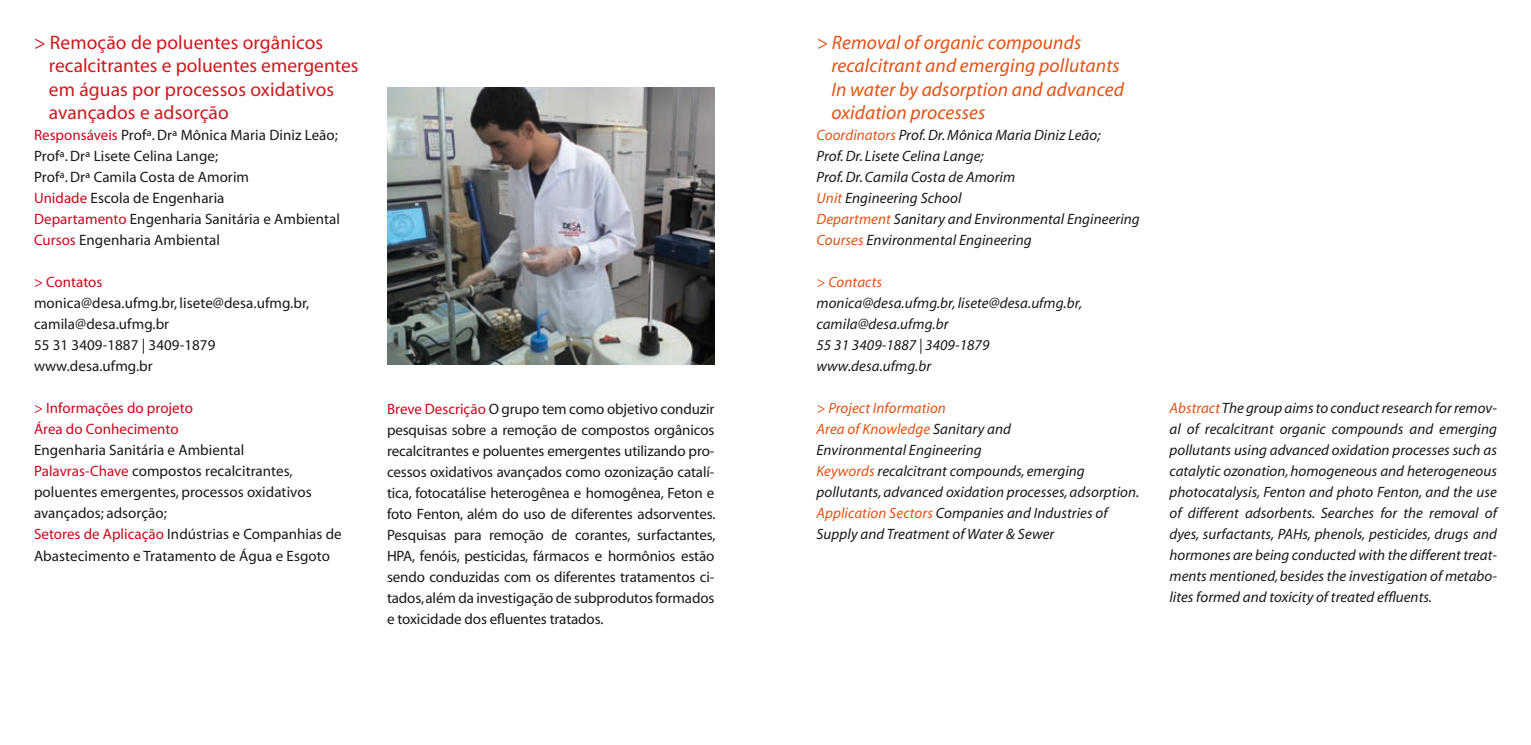
<style>
.page{position:relative;width:1531px;height:745px;background:#fff}
.page>*{position:absolute;margin:0;border:0;box-sizing:border-box;transform-origin:0 0}
.t1{font:19.5px/23.4px "Myriad";letter-spacing:.005em;color:#cd1a1f}
.t2{font:italic 19.5px/23.4px "Myriad";letter-spacing:.005em;color:#e75113}
.t3{font:italic 15px/21px "Myriad";letter-spacing:.005em;color:#1a171c}
.t4{font:15px/21px "Myriad";letter-spacing:.005em;color:#1a171c}
.t5{font:15px/21px "Myriad";color:#cd071e}
.t6{font:italic 15px "Myriad";letter-spacing:.005em;color:#e75113}
.s1{color:#cd071e}
.s2{color:#e75113}
</style>
<div class="page">
<img style="left:387px;top:87px;width:327px;height:277px">
<h1 class="t1" style="left:49px;top:31px;width:311px;text-indent:-15px">&gt; Remoção de poluentes orgânicos recalcitrantes e poluentes emergentes em águas por processos oxidativos avançados e adsorção</h1>
<p class="t4" style="left:34px;top:125px;width:308px"><span class="s1">Responsáveis</span> Profª. Drª Mônica Maria Diniz Leão; Profª. Drª Lisete Celina Lange;<br>Profª. Drª Camila Costa de Amorim<br><span class="s1">Unidade</span> Escola de Engenharia<br><span class="s1">Departamento</span> Engenharia Sanitária e Ambiental <span class="s1">Cursos</span> Engenharia Ambiental</p>
<p class="t5" style="left:34px;top:272px;width:70px">&gt; Contatos</p>
<p class="t4" style="left:34px;top:293px;width:277px">monica@desa.ufmg.br, lisete@desa.ufmg.br, camila@desa.ufmg.br<br>55 31 3409-1887 | 3409-1879 www.desa.ufmg.br</p>
<p class="t5" style="left:34px;top:398px;width:160px">&gt; Informações do projeto<br>Área do Conhecimento</p>
<p class="t4" style="left:34px;top:440px;width:309px">Engenharia Sanitária e Ambiental <span class="s1">Palavras-Chave</span> compostos recalcitrantes, poluentes emergentes, processos oxidativos avançados; adsorção;<br><span class="s1">Setores de Aplicação</span> Indústrias e Companhias de Abastecimento e Tratamento de Água e Esgoto</p>
<p class="t4" style="left:387px;top:399px;width:330px;text-align:justify"><span class="s1">Breve Descrição</span> O grupo tem como objetivo conduzir pesquisas sobre a remoção de compostos orgânicos recalcitrantes e poluentes emergentes utilizando pro&shy;cessos oxidativos avançados como ozonização catalí&shy;tica, fotocatálise heterogênea e homogênea, Feton e foto Fenton, além do uso de diferentes adsorventes.<br>Pesquisas para remoção de corantes, surfactantes, HPA, fenóis, pesticidas, fármacos e hormônios estão sendo conduzidas com os diferentes tratamentos ci&shy;tados, além da investigação de subprodutos formados e toxicidade dos efluentes tratados.</p>
<h1 class="t2" style="left:831px;top:31px;width:294px;text-indent:-15px">&gt; Removal of organic compounds recalcitrant and emerging pollutants<br>In water by adsorption and advanced oxidation processes</h1>
<p class="t3" style="left:816px;top:125px;width:325px"><span class="s2">Coordinators</span> Prof. Dr. Mônica Maria Diniz Leão;<br>Prof. Dr. Lisete Celina Lange;<br>Prof. Dr. Camila Costa de Amorim<br><span class="s2">Unit</span> Engineering School<br><span class="s2">Department</span> Sanitary and Environmental Engineering <span class="s2">Courses</span> Environmental Engineering</p>
<p class="t6" style="left:816px;top:274px;width:67px">&gt; Contacts</p>
<p class="t3" style="left:816px;top:293px;width:267px">monica@desa.ufmg.br, lisete@desa.ufmg.br, camila@desa.ufmg.br<br>55 31 3409-1887 | 3409-1879 www.desa.ufmg.br</p>
<p class="t3" style="left:816px;top:398px;width:324px"><span class="s2">&gt; Project Information<br>Area of Knowledge</span> Sanitary and<br>Environmental Engineering<br><span class="s2">Keywords</span> recalcitrant compounds, emerging pollutants, advanced oxidation processes, adsorption.<br><span class="s2">Application Sectors</span> Companies and Industries of Supply and Treatment of Water &amp; Sewer</p>
<p class="t3" style="left:1169px;top:398px;width:329px;text-align:justify"><span class="s2">Abstract</span> The group aims to conduct research for remov&shy;al of recalcitrant organic compounds and emerging pollutants using advanced oxidation processes such as catalytic ozonation, homogeneous and heterogeneous photocatalysis, Fenton and photo Fenton, and the use of different adsorbents. Searches for the removal of dyes, surfactants, PAHs, phenols, pesticides, drugs and hormones are being conducted with the different treat&shy;ments mentioned, besides the investigation of metabo&shy;lites formed and toxicity of treated effluents.</p>
</div>
